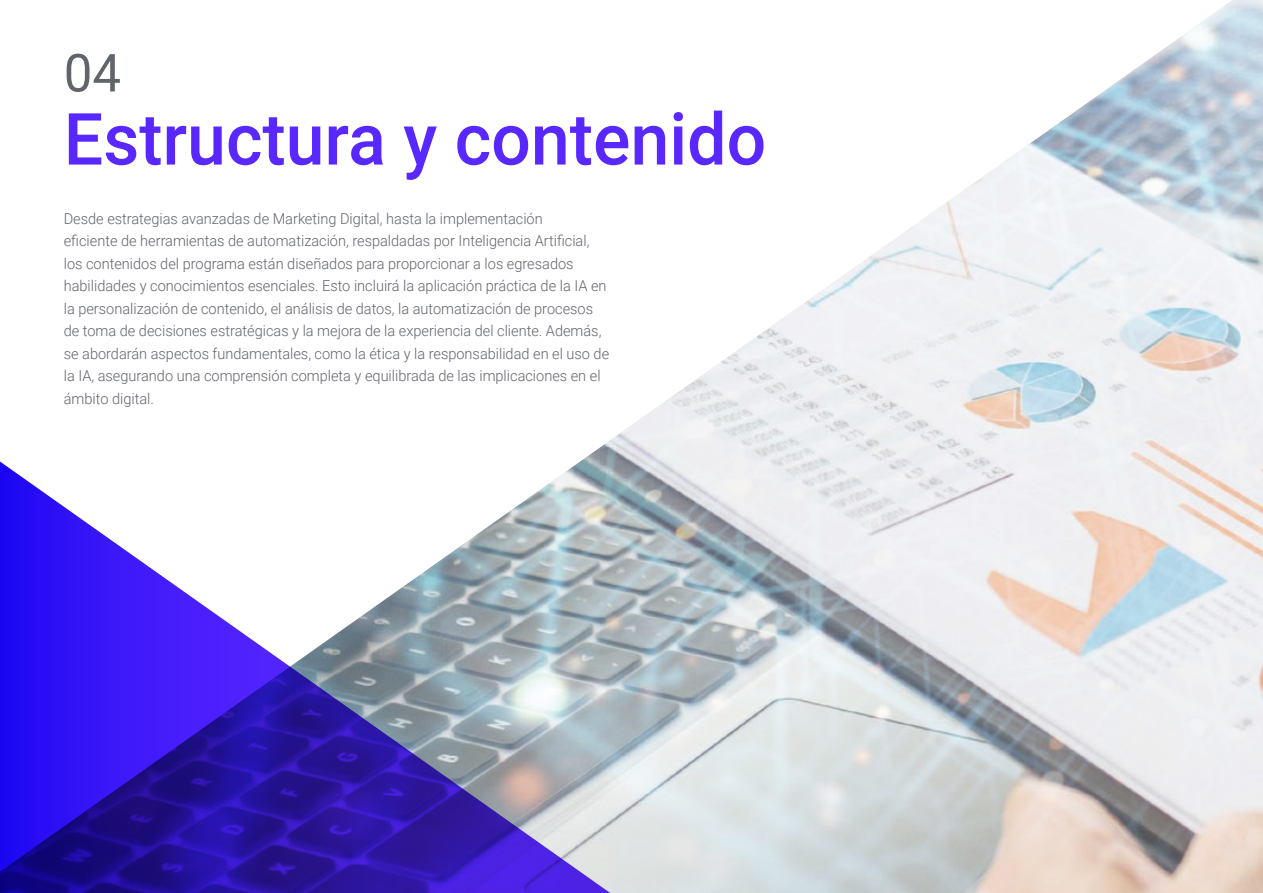
<style>
.page{position:relative;width:1263px;height:893px;background:#fff}
.page>*{position:absolute;margin:0;border:0;box-sizing:border-box;transform-origin:0 0}
.t1{font:500 72px "Roboto";color:#5927ff}
.t2{font:52.5px "Roboto";color:#61646a}
.t3{font:300 15px/22.5px "Roboto";color:#61646a}
</style>
<div class="page">
<img style="left:602px;top:0;width:661px;height:893px">
<svg style="left:0;top:446px;width:640px;height:447px"></svg>
<h2 class="t2" style="left:64px;top:36px;width:59px">04</h2>
<h1 class="t1" style="left:64px;top:89px;width:704px">Estructura y contenido</h1>
<p class="t3" style="left:64px;top:207px;width:547px">Desde estrategias avanzadas de Marketing Digital, hasta la implementación<br>eficiente de herramientas de automatización, respaldadas por Inteligencia Artificial, los contenidos del programa están diseñados para proporcionar a los egresados habilidades y conocimientos esenciales. Esto incluirá la aplicación práctica de la IA en la personalización de contenido, el análisis de datos, la automatización de procesos de toma de decisiones estratégicas y la mejora de la experiencia del cliente. Además, se abordarán aspectos fundamentales, como la ética y la responsabilidad en el uso de la IA, asegurando una comprensión completa y equilibrada de las implicaciones en el ámbito digital.</p>
</div>
